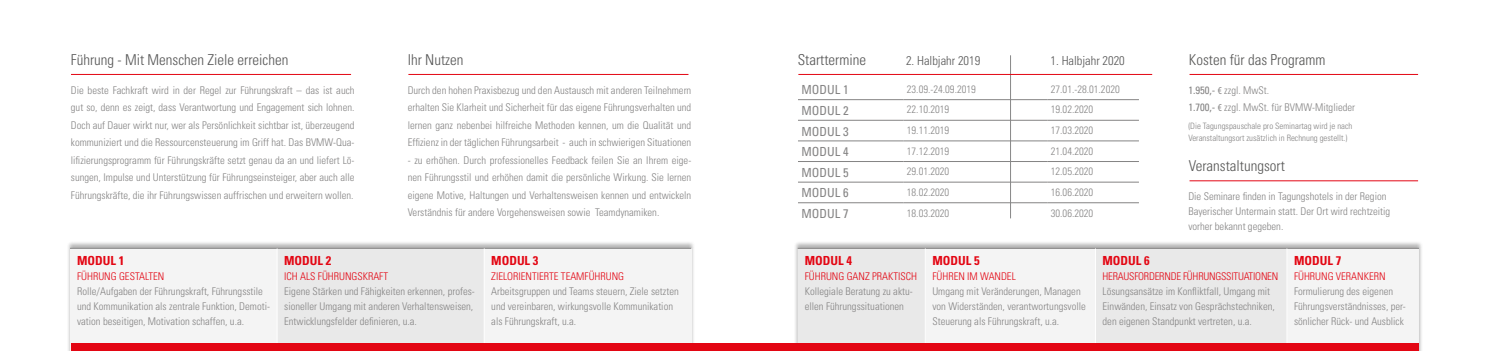
<style>
.page{position:relative;width:1489px;height:351px;background:#fff}
.page>*{position:absolute;margin:0;border:0;box-sizing:border-box;transform-origin:0 0}
.t1{font:300 condensed 15px "Univers";color:#575757}
.t2{font:300 condensed 15px "Univers";color:#575756}
.t3{font:700 condensed 12.5px "Univers";color:#e30613}
.t4{font:condensed 12.5px "Univers";color:#858484}
.t5{font:300 condensed 12.5px "Univers";color:#575757}
.t6{font:300 condensed 10.62px/15px "Univers";color:#858484}
.t7{font:300 condensed 10.62px "Univers";color:#e30613}
.t8{font:300 condensed 10.62px "Univers";letter-spacing:-.02em;color:#e30613}
.t9{font:300 condensed 8.75px/12.5px "Univers";color:#858484}
.s1{font-weight:400}
.s2{font-family:"Myriad Pro";font-weight:400}
</style>
<div class="page">
<div style="left:66px;top:241px;width:629px;height:110px;background:#000;opacity:.3"></div>
<div style="left:70px;top:248px;width:207px;height:103px;background:#f4f4f4"></div>
<div style="left:277px;top:248px;width:207px;height:103px;background:#e9e9e9"></div>
<div style="left:484px;top:248px;width:207px;height:103px;background:#f4f4f4"></div>
<hr style="left:70px;top:248px;width:207px;height:1px;background:#858484">
<hr style="left:277px;top:248px;width:207px;height:1px;background:#858484">
<hr style="left:484px;top:248px;width:207px;height:1px;background:#858484">
<hr style="left:277px;top:248px;width:1px;height:103px;background:#fff">
<hr style="left:484px;top:248px;width:1px;height:103px;background:#fff">
<div style="left:793px;top:241px;width:629px;height:110px;background:#000;opacity:.3"></div>
<div style="left:797px;top:249px;width:128px;height:95px;background:#e9e9e9"></div>
<svg style="left:926px;top:249px;width:492px;height:102px;fill:#f4f4f4"></svg>
<hr style="left:797px;top:248px;width:128px;height:1px;background:#858484">
<hr style="left:925px;top:248px;width:170px;height:1px;background:#858484">
<hr style="left:1095px;top:248px;width:191px;height:1px;background:#858484">
<hr style="left:1286px;top:248px;width:132px;height:1px;background:#858484">
<hr style="left:925px;top:248px;width:1px;height:103px;background:#fff">
<hr style="left:1095px;top:248px;width:1px;height:103px;background:#fff">
<hr style="left:1286px;top:248px;width:1px;height:103px;background:#fff">
<div style="left:71px;top:344px;width:1346px;height:7px;background:#e30613"></div>
<hr style="left:798px;top:99px;width:105px;height:1px;background:#858484">
<hr style="left:798px;top:120px;width:105px;height:1px;background:#858484">
<hr style="left:798px;top:141px;width:105px;height:1px;background:#858484">
<hr style="left:798px;top:161px;width:105px;height:1px;background:#858484">
<hr style="left:903px;top:99px;width:144px;height:1px;background:#858484">
<hr style="left:1047px;top:99px;width:91px;height:1px;background:#858484">
<hr style="left:903px;top:120px;width:144px;height:1px;background:#858484">
<hr style="left:1047px;top:120px;width:91px;height:1px;background:#858484">
<hr style="left:903px;top:141px;width:144px;height:1px;background:#858484">
<hr style="left:1047px;top:141px;width:91px;height:1px;background:#858484">
<hr style="left:903px;top:161px;width:144px;height:1px;background:#858484">
<hr style="left:1047px;top:161px;width:91px;height:1px;background:#858484">
<hr style="left:798px;top:182px;width:105px;height:1px;background:#858484">
<hr style="left:903px;top:182px;width:144px;height:1px;background:#858484">
<hr style="left:1047px;top:182px;width:91px;height:1px;background:#858484">
<hr style="left:798px;top:202px;width:105px;height:1px;background:#858484">
<hr style="left:903px;top:202px;width:144px;height:1px;background:#858484">
<hr style="left:1047px;top:202px;width:91px;height:1px;background:#858484">
<hr style="left:71px;top:74px;width:280px;height:1px;background:#e30613">
<hr style="left:408px;top:74px;width:280px;height:1px;background:#e30613">
<hr style="left:1189px;top:74px;width:228px;height:1px;background:#e30613">
<hr style="left:1189px;top:180px;width:228px;height:1px;background:#e30613">
<hr style="left:1010px;top:55px;width:1px;height:163px;background:#878787">
<hr style="left:798px;top:74px;width:354px;height:1px;background:#e30613">
<h1 class="t1" style="left:71px;top:51px;width:219px">Führung - Mit Menschen Ziele erreichen</h1>
<h1 class="t1" style="left:407px;top:51px;width:57px">Ihr Nutzen</h1>
<h1 class="t1" style="left:797px;top:51px;width:70px">Starttermine</h1>
<p class="t5" style="left:906px;top:53px;width:76px">2. Halbjahr 2019</p>
<p class="t5" style="left:1050px;top:53px;width:76px">1. Halbjahr 2020</p>
<h1 class="t2" style="left:1188px;top:51px;width:138px">Kosten für das Programm</h1>
<p class="t6" style="left:71px;top:81px;width:285px;line-height:17.5px;text-align:justify">Die beste Fachkraft wird in der Regel zur Führungskraft – das ist auch gut so, denn es zeigt, dass Verantwortung und Engagement sich lohnen.<br>Doch auf Dauer wirkt nur, wer als Persönlichkeit sichtbar ist, überzeugend kommuniziert und die Ressourcensteuerung im Griff hat. Das BVMW-Qua&shy;lifizierungsprogramm für Führungskräfte setzt genau da an und liefert Lö&shy;sungen, Impulse und Unterstützung für Führungseinsteiger, aber auch alle Führungskräfte, die ihr Führungswissen auffrischen und erweitern wollen.</p>
<p class="t6" style="left:407px;top:81px;width:285px;line-height:17.5px;text-align:justify">Durch den hohen Praxisbezug und den Austausch mit anderen Teilnehmern erhalten Sie Klarheit und Sicherheit für das eigene Führungsverhalten und lernen ganz nebenbei hilfreiche Methoden kennen, um die Qualität und Effizienz in der täglichen Führungsarbeit - auch in schwierigen Situationen</p>
<p class="t6" style="left:407px;top:151px;width:285px;line-height:17.5px;text-align:justify">- zu erhöhen. Durch professionelles Feedback feilen Sie an Ihrem eige&shy;nen Führungsstil und erhöhen damit die persönliche Wirkung. Sie lernen eigene Motive, Haltungen und Verhaltensweisen kennen und entwickeln Verständnis für andere Vorgehensweisen sowie Teamdynamiken.</p>
<p class="t3" style="left:77px;top:253px;width:49px">MODUL 1</p>
<p class="t7" style="left:77px;top:270px;width:89px">FÜHRUNG GESTALTEN</p>
<p class="t6" style="left:77px;top:284px;width:194px">Rolle/Aufgaben der Führungskraft, Führungsstile und Kommunikation als zentrale Funktion, Demoti&shy;vation beseitigen, Motivation schaffen, u.a.</p>
<p class="t3" style="left:284px;top:253px;width:49px">MODUL 2</p>
<p class="t7" style="left:284px;top:270px;width:105px">ICH ALS FÜHRUNGSKRAFT</p>
<p class="t6" style="left:284px;top:284px;width:192px">Eigene Stärken und Fähigkeiten erkennen, profes&shy;sioneller Umgang mit anderen Verhaltensweisen,<br>Entwicklungsfelder definieren, u.a.</p>
<p class="t3" style="left:491px;top:253px;width:49px">MODUL 3</p>
<p class="t7" style="left:491px;top:270px;width:134px">ZIELORIENTIERTE TEAMFÜHRUNG</p>
<p class="t6" style="left:491px;top:284px;width:189px">Arbeitsgruppen und Teams steuern, Ziele setzten und vereinbaren, wirkungsvolle Kommunikation als Führungskraft, u.a.</p>
<p class="t4" style="left:801px;top:82px;width:49px">MODUL 1</p>
<p class="t6" style="left:906px;top:81px;width:70px">23.09.-24.09.2019</p>
<p class="t6" style="left:1050px;top:81px;width:70px">27.01.-28.01.2020</p>
<p class="t4" style="left:801px;top:103px;width:49px">MODUL 2</p>
<p class="t6" style="left:906px;top:102px;width:44px">22.10.2019</p>
<p class="t6" style="left:1050px;top:102px;width:44px">19.02.2020</p>
<p class="t4" style="left:801px;top:123px;width:49px">MODUL 3</p>
<p class="t6" style="left:906px;top:123px;width:44px">19.11.2019</p>
<p class="t6" style="left:1050px;top:123px;width:44px">17.03.2020</p>
<p class="t4" style="left:801px;top:144px;width:49px">MODUL 4</p>
<p class="t6" style="left:906px;top:143px;width:44px">17.12.2019</p>
<p class="t6" style="left:1050px;top:143px;width:44px">21.04.2020</p>
<p class="t4" style="left:801px;top:164px;width:49px">MODUL 5</p>
<p class="t6" style="left:906px;top:164px;width:44px">29.01.2020</p>
<p class="t6" style="left:1050px;top:164px;width:44px">12.05.2020</p>
<p class="t4" style="left:801px;top:185px;width:49px">MODUL 6</p>
<p class="t6" style="left:906px;top:185px;width:44px">18.02.2020</p>
<p class="t6" style="left:1050px;top:185px;width:44px">16.06.2020</p>
<p class="t4" style="left:801px;top:206px;width:49px">MODUL 7</p>
<p class="t6" style="left:906px;top:205px;width:44px">18.03.2020</p>
<p class="t6" style="left:1050px;top:205px;width:44px">30.06.2020</p>
<p class="t6" style="left:1188px;top:81px;width:168px;line-height:17.5px"><span class="s1">1.950,-</span> <span class="s2">€</span> zzgl. MwSt.<br><span class="s1">1.700,-</span> <span class="s2">€</span> zzgl. MwSt. für BVMW-Mitglieder</p>
<p class="t9" style="left:1188px;top:119px;width:166px">(Die Tagungspauschale pro Seminartag wird je nach<br>Veranstaltungsort zusätzlich in Rechnung gestellt.)</p>
<h1 class="t2" style="left:1188px;top:157px;width:98px">Veranstaltungsort</h1>
<p class="t6" style="left:1188px;top:189px;width:203px">Die Seminare finden in Tagungshotels in der Region<br>Bayerischer Untermain statt. Der Ort wird rechtzeitig vorher bekannt gegeben.</p>
<p class="t3" style="left:804px;top:253px;width:49px">MODUL 4</p>
<p class="t7" style="left:804px;top:270px;width:114px">FÜHRUNG GANZ PRAKTISCH</p>
<p class="t6" style="left:804px;top:284px;width:109px">Kollegiale Beratung zu aktu&shy;ellen Führungssituationen</p>
<p class="t3" style="left:932px;top:253px;width:49px">MODUL 5</p>
<p class="t7" style="left:932px;top:270px;width:85px">FÜHREN IM WANDEL</p>
<p class="t6" style="left:932px;top:284px;width:155px">Umgang mit Veränderungen, Managen von Widerständen, verantwortungsvolle<br>Steuerung als Führungskraft, u.a.</p>
<p class="t3" style="left:1102px;top:253px;width:49px">MODUL 6</p>
<p class="t8" style="left:1102px;top:270px;width:177px">HERAUSFORDERNDE FÜHRUNGSSITUATIONEN</p>
<p class="t6" style="left:1102px;top:284px;width:174px">Lösungsansätze im Konfliktfall, Umgang mit<br>Einwänden, Einsatz von Gesprächstechniken, den eigenen Standpunkt vertreten, u.a.</p>
<p class="t3" style="left:1293px;top:253px;width:49px">MODUL 7</p>
<p class="t7" style="left:1293px;top:270px;width:93px">FÜHRUNG VERANKERN</p>
<p class="t6" style="left:1293px;top:284px;width:113px">Formulierung des eigenen<br>Führungsverständnisses, per&shy;sönlicher Rück- und Ausblick</p>
</div>
